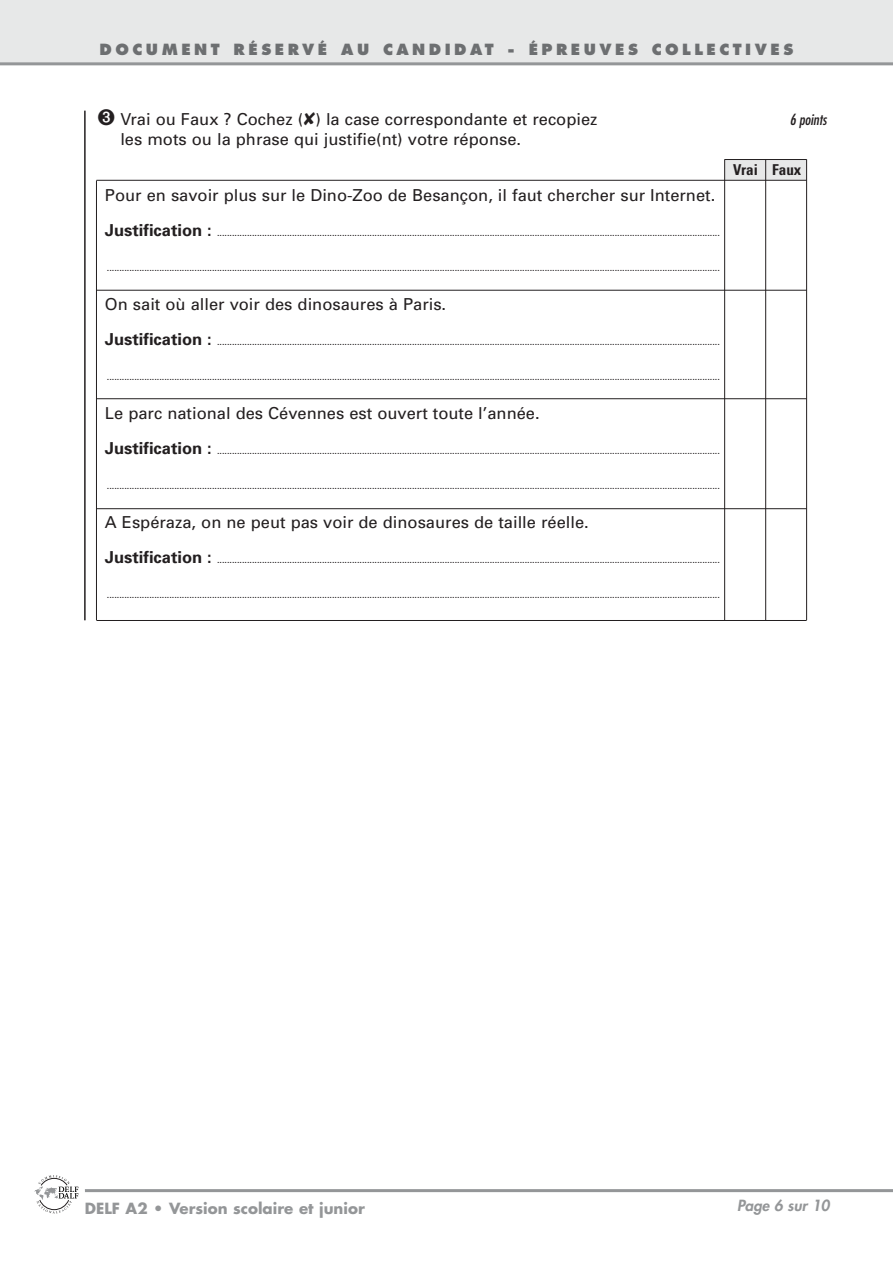
<style>
.page{position:relative;width:893px;height:1263px;background:#fff}
.page>*{position:absolute;margin:0;border:0;box-sizing:border-box;transform-origin:0 0}
.t1{font:16.5px "Univers";color:#231f20}
.t2{font:800 15px "Futura";letter-spacing:.235em;color:#6d6f71}
.t3{font:700 15px "Futura";color:#949698}
.t4{font:italic 800 15px "Futura";color:#949698}
.t5{font:700 condensed 15px "Univers";color:#231f20}
.t6{font:italic condensed 15px "Futura";color:#231f20}
.t7{font:9px "Univers";color:#231f20}
.s1{font-weight:700;font-size:16.5px}
</style>
<div class="page">
<div style="left:0;top:0;width:892px;height:64px;background:#e7e8e8"></div>
<hr style="left:85px;top:1189px;width:807px;height:3px;background:#949698">
<hr style="left:0;top:62px;width:892px;height:3px;background:#949698">
<svg style="left:34px;top:1175px;width:45px;height:39px"></svg>
<hr style="left:84px;top:111px;width:2px;height:509px;background:#231f20">
<div style="left:724px;top:159px;width:82px;height:21px;background:#e7e8e8"></div>
<hr style="left:724px;top:159px;width:1px;height:461px;background:#231f20">
<hr style="left:765px;top:159px;width:1px;height:461px;background:#231f20">
<hr style="left:806px;top:159px;width:1px;height:461px;background:#231f20">
<hr style="left:96px;top:180px;width:710px;height:1px;background:#231f20">
<hr style="left:96px;top:181px;width:1px;height:439px;background:#231f20">
<hr style="left:724px;top:159px;width:82px;height:1px;background:#231f20">
<hr style="left:96px;top:620px;width:710px;height:1px;background:#231f20">
<hr style="left:96px;top:508px;width:710px;height:1px;background:#231f20">
<hr style="left:96px;top:290px;width:710px;height:1px;background:#231f20">
<hr style="left:96px;top:398px;width:710px;height:1px;background:#231f20">
<h2 class="t2" style="left:100px;top:43px;width:695px">DOCUMENT RÉSERVÉ AU CANDIDAT - ÉPREUVES COLLECTIVES</h2>
<h1 class="t1" style="left:98px;top:113px;width:501px">➌ Vrai ou Faux ? Cochez (✘) la case correspondante et recopiez</h1>
<h2 class="t6" style="left:789px;top:113px;width:38px">6 points</h2>
<h1 class="t1" style="left:120px;top:133px;width:402px">les mots ou la phrase qui justifie(nt) votre réponse.</h1>
<h1 class="t1" style="left:105px;top:189px;width:612px">Pour en savoir plus sur le Dino-Zoo de Besançon, il faut chercher sur Internet.</h1>
<p class="t7" style="left:105px;top:230px;width:616px"><span class="s1">Justification :</span> .........................................................................................................................................................................................................</p>
<p class="t7" style="left:107px;top:265px;width:614px">.....................................................................................................................................................................................................................................................</p>
<h1 class="t1" style="left:105px;top:298px;width:343px">On sait où aller voir des dinosaures à Paris.</h1>
<p class="t7" style="left:105px;top:339px;width:616px"><span class="s1">Justification :</span> .........................................................................................................................................................................................................</p>
<p class="t7" style="left:107px;top:374px;width:614px">.....................................................................................................................................................................................................................................................</p>
<h1 class="t1" style="left:105px;top:407px;width:436px">Le parc national des Cévennes est ouvert toute l’année.</h1>
<p class="t7" style="left:105px;top:448px;width:616px"><span class="s1">Justification :</span> .........................................................................................................................................................................................................</p>
<p class="t7" style="left:107px;top:483px;width:614px">.....................................................................................................................................................................................................................................................</p>
<h1 class="t1" style="left:105px;top:517px;width:485px">A Espéraza, on ne peut pas voir de dinosaures de taille réelle.</h1>
<p class="t7" style="left:105px;top:557px;width:616px"><span class="s1">Justification :</span> .........................................................................................................................................................................................................</p>
<p class="t7" style="left:107px;top:592px;width:614px">.....................................................................................................................................................................................................................................................</p>
<h2 class="t5" style="left:733px;top:164px;width:70px">Vrai Faux</h2>
<h2 class="t3" style="left:85px;top:1201px;width:281px">DELF A2 • Version scolaire et junior</h2>
<h2 class="t4" style="left:737px;top:1198px;width:94px">Page 6 sur 10</h2>
</div>
